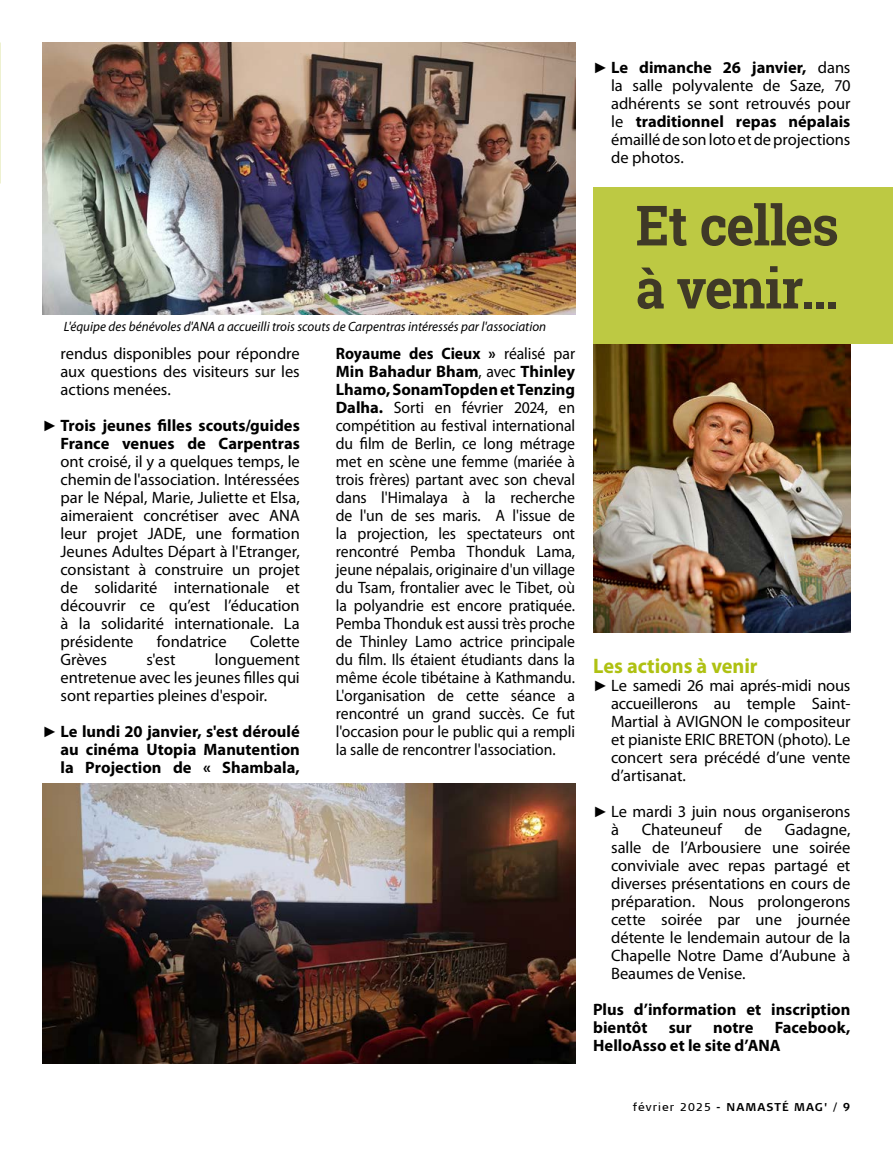
<style>
.page{position:relative;width:893px;height:1149px;background:#fff}
.page>*{position:absolute;margin:0;border:0;box-sizing:border-box;transform-origin:0 0}
.t1{font:700 55.5px/63px "Roboto Slab";letter-spacing:-.02em;color:#3f3927;scale:.95 1}
.t2{font:700 21px "Myriad Pro";letter-spacing:-.005em;color:#afc112}
.t3{font:16.5px/18px "Myriad Pro";letter-spacing:-.005em;color:#000;text-align:justify}
.t4{font:16.5px/18px "Myriad Pro";letter-spacing:-.005em;color:#000;text-align:justify;scale:.95 1}
.t5{font:700 16.5px/18px "Myriad Pro";color:#000}
.t6{font:italic 13.5px "Myriad Pro";color:#000}
.t7{font:700 11.25px "Signa Column";letter-spacing:.1em;color:#000}
.s1{font-family:"Arial";font-weight:400;font-size:15px}
.s2{font-weight:700}
.s3{font-family:"Arial";font-size:15px}
.s4{font-weight:400}
</style>
<div class="page">
<img style="left:43px;top:43px;width:532px;height:272px">
<img style="left:43px;top:783px;width:532px;height:280px">
<img style="left:593px;top:343px;width:257px;height:289px">
<div style="left:593px;top:187px;width:300px;height:156px;background:#bdc943"></div>
<p class="t6" style="left:64px;top:318px;width:484px">L'équipe des bénévoles d'ANA a accueilli trois scouts de Carpentras intéressés par l'association</p>
<p class="t3" style="left:61px;top:343px;width:241px">rendus disponibles pour répondre aux questions des visiteurs sur les actions menées.</p>
<p class="t5" style="left:43px;top:415px;width:259px;text-align:right"><span class="s1">►</span> Trois jeunes filles scouts/guides<br>France venues de Carpentras</p>
<p class="t3" style="left:61px;top:451px;width:241px">ont croisé, il y a quelques temps, le chemin de l'association. Intéressées par le Népal, Marie, Juliette et Elsa, aimeraient concrétiser avec ANA leur projet JADE, une formation Jeunes Adultes Départ à l'Etranger, consistant à construire un projet de solidarité internationale et découvrir ce qu’est l’éducation à la solidarité internationale. La présidente</p>
<p class="t4" style="left:336px;top:343px;width:253px"><span class="s2">Royaume des Cieux »</span> réalisé par <span class="s2">Min Bahadur Bham</span>, avec <span class="s2">Thinley Lhamo, SonamTopden et Tenzing Dalha.</span> Sorti en février 2024, en compétition au festival international du film de Berlin, ce long métrage met en scène une femme (mariée à trois frères) partant avec son cheval dans l'Himalaya à la recherche de l'un de ses maris. A l'issue de la projection, les spectateurs ont rencontré Pemba Thonduk Lama, jeune népalais, originaire d'un village du Tsam, frontalier avec le Tibet, où la polyandrie est encore pratiquée.<br>Pemba Thonduk est aussi très proche de Thinley Lamo actrice principale du film. Ils étaient étudiants dans la même école tibétaine à Kathmandu.<br>L'organisation de cette séance a rencontré un grand succès. Ce fut l'occasion pour le public qui a rempli la salle de rencontrer l'association.</p>
<p class="t3" style="left:157px;top:631px;width:71px">fondatrice</p>
<p class="t3" style="left:250px;top:631px;width:51px">Colette</p>
<p class="t3" style="left:61px;top:649px;width:241px;text-indent:154px">longuement entretenue avec les jeunes filles qui sont reparties pleines d'espoir.</p>
<p class="t5" style="left:61px;top:721px;width:241px;text-align:justify;text-indent:-18px"><span class="s1">►</span> Le lundi 20 janvier, s'est déroulé au cinéma Utopia Manutention la Projection de « Shambala,</p>
<p class="t3" style="left:61px;top:649px;width:48px">Grèves</p>
<p class="t3" style="left:146px;top:649px;width:31px">s'est</p>
<p class="t3" style="left:611px;top:58px;width:241px;text-indent:-18px"><span class="s3">►</span> <span class="s2">Le dimanche 26 janvier,</span> dans la salle polyvalente de Saze, 70 adhérents se sont retrouvés pour le <span class="s2">traditionnel repas népalais </span>émaillé de son loto et de projections de photos.</p>
<h1 class="t1" style="left:636px;top:193px;width:215px">Et celles à venir...</h1>
<p class="t2" style="left:593px;top:651px;width:166px">Les actions à venir</p>
<p class="t3" style="left:611px;top:675px;width:241px;text-indent:-18px"><span class="s3">►</span> Le samedi 26 mai aprés-midi nous accueillerons au temple Saint-Martial à AVIGNON le compositeur et pianiste ERIC BRETON (photo). Le concert sera précédé d’une vente d’artisanat.</p>
<p class="t3" style="left:611px;top:801px;width:241px;text-indent:-18px"><span class="s3">►</span> Le mardi 3 juin nous organiserons à</p>
<p class="t3" style="left:642px;top:819px;width:81px">Chateuneuf</p>
<p class="t3" style="left:745px;top:819px;width:19px">de</p>
<p class="t3" style="left:611px;top:819px;width:241px;text-indent:174px">Gadagne, salle de l’Arbousiere une soirée conviviale avec repas partagé et diverses présentations en cours de préparation. Nous prolongerons cette soirée par une journée détente le lendemain autour de la Chapelle Notre Dame d’Aubune à Beaumes de Venise.</p>
<p class="t5" style="left:593px;top:999px;width:259px">Plus d’information et inscription bientôt</p>
<p class="t5" style="left:593px;top:1017px;width:259px;text-indent:182px">Facebook,<br>HelloAsso et le site d’ANA</p>
<p class="t5" style="left:669px;top:1017px;width:25px">sur</p>
<p class="t5" style="left:713px;top:1017px;width:42px">notre</p>
<p class="t7" style="left:633px;top:1100px;width:219px"><span class="s4">février 2025</span> - NAMASTÉ MAG' / 9</p>
</div>
